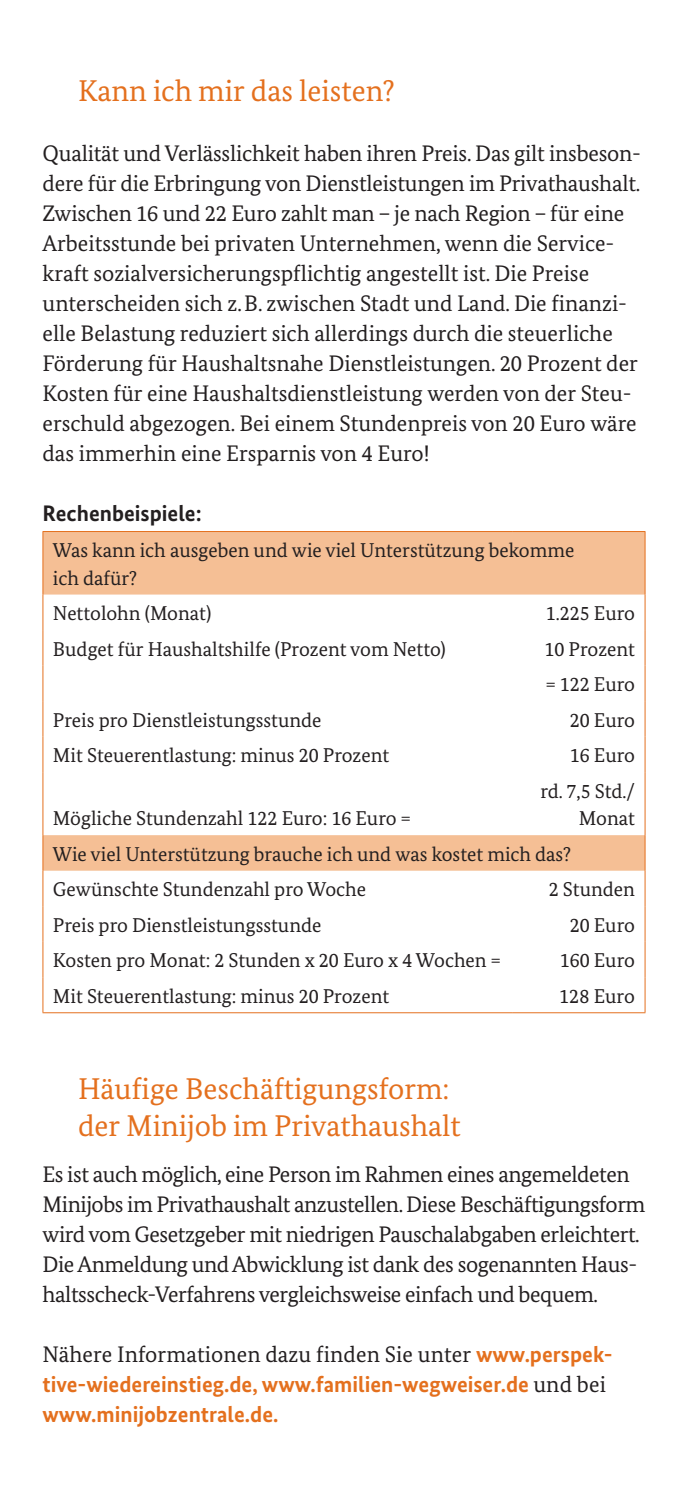
<style>
.page{position:relative;width:688px;height:1489px;background:#fff}
.page>*{position:absolute;margin:0;border:0;box-sizing:border-box;transform-origin:0 0}
.t1{font:30px/37.5px "Bundes Serif";color:#e4701e}
.t2{font:22.5px/30px "Bundes Serif";letter-spacing:-.01em;color:#231f20}
.t3{font:700 22.5px/30px "Bundes Sans";color:#e4701e}
.t4{font:700 22.5px "Bundes Sans";color:#231f20}
.t5{font:20px/35.5px "Bundes Serif";color:#231f20}
.s1{font-family:"Bundes Serif";font-weight:400;color:#231f20}
</style>
<div class="page">
<svg style="left:43px;top:532px;width:601px;height:338px"></svg>
<hr style="left:43px;top:531px;width:469px;height:1px;background:#e4701e">
<hr style="left:42px;top:532px;width:1px;height:62px;background:#e4701e">
<hr style="left:512px;top:531px;width:133px;height:1px;background:#e4701e">
<hr style="left:644px;top:532px;width:1px;height:62px;background:#e4701e">
<hr style="left:42px;top:594px;width:1px;height:36px;background:#e4701e">
<hr style="left:644px;top:594px;width:1px;height:36px;background:#e4701e">
<hr style="left:42px;top:630px;width:1px;height:35px;background:#e4701e">
<hr style="left:644px;top:630px;width:1px;height:35px;background:#e4701e">
<hr style="left:42px;top:665px;width:1px;height:36px;background:#e4701e">
<hr style="left:644px;top:665px;width:1px;height:36px;background:#e4701e">
<hr style="left:42px;top:701px;width:1px;height:35px;background:#e4701e">
<hr style="left:644px;top:701px;width:1px;height:35px;background:#e4701e">
<hr style="left:42px;top:736px;width:1px;height:36px;background:#e4701e">
<hr style="left:644px;top:736px;width:1px;height:36px;background:#e4701e">
<hr style="left:42px;top:772px;width:1px;height:63px;background:#e4701e">
<hr style="left:644px;top:772px;width:1px;height:63px;background:#e4701e">
<hr style="left:42px;top:835px;width:1px;height:35px;background:#e4701e">
<hr style="left:644px;top:835px;width:1px;height:35px;background:#e4701e">
<hr style="left:42px;top:870px;width:1px;height:36px;background:#e4701e">
<hr style="left:644px;top:870px;width:1px;height:36px;background:#e4701e">
<hr style="left:42px;top:906px;width:1px;height:35px;background:#e4701e">
<hr style="left:644px;top:906px;width:1px;height:35px;background:#e4701e">
<hr style="left:42px;top:941px;width:1px;height:36px;background:#e4701e">
<hr style="left:644px;top:941px;width:1px;height:36px;background:#e4701e">
<hr style="left:42px;top:977px;width:1px;height:35px;background:#e4701e">
<hr style="left:644px;top:977px;width:1px;height:35px;background:#e4701e">
<hr style="left:43px;top:1012px;width:469px;height:1px;background:#e4701e">
<hr style="left:512px;top:1012px;width:133px;height:1px;background:#e4701e">
<h1 class="t1" style="left:78px;top:72px;width:318px">Kann ich mir das leisten?</h1>
<p class="t2" style="left:43px;top:138px;width:600px">Qualität und Verlässlichkeit haben ihren Preis. Das gilt insbeson&shy;dere für die Erbringung von Dienstleistungen im Privathaushalt.<br>Zwischen 16 und 22 Euro zahlt man – je nach Region – für eine Arbeitsstunde bei privaten Unternehmen, wenn die Service&shy;kraft sozialversicherungspflichtig angestellt ist. Die Preise unterscheiden sich z. B. zwischen Stadt und Land. Die finanzi&shy;elle Belastung reduziert sich allerdings durch die steuerliche Förderung für Haushaltsnahe Dienstleistungen. 20 Prozent der Kosten für eine Haushaltsdienstleistung werden von der Steu&shy;erschuld abgezogen. Bei einem Stundenpreis von 20 Euro wäre das immerhin eine Ersparnis von 4 Euro!</p>
<h2 class="t4" style="left:43px;top:499px;width:160px">Rechenbeispiele:</h2>
<p class="t5" style="left:53px;top:536px;width:522px;line-height:27.5px">Was kann ich ausgeben und wie viel Unterstützung bekomme ich dafür?</p>
<p class="t5" style="left:53px;top:595px;width:160px">Nettolohn (Monat)</p>
<p class="t5" style="left:545px;top:595px;width:91px">1.225 Euro</p>
<p class="t5" style="left:53px;top:630px;width:394px">Budget für Haushaltshilfe (Prozent vom Netto)</p>
<p class="t5" style="left:544px;top:630px;width:92px">10 Prozent = 122 Euro</p>
<p class="t5" style="left:53px;top:701px;width:270px">Preis pro Dienstleistungsstunde</p>
<p class="t5" style="left:569px;top:701px;width:67px">20 Euro</p>
<p class="t5" style="left:53px;top:737px;width:338px">Mit Steuerentlastung: minus 20 Prozent</p>
<p class="t5" style="left:540px;top:737px;width:96px;text-align:right">16 Euro<br>rd. 7,5 Std./</p>
<p class="t5" style="left:53px;top:800px;width:359px">Mögliche Stundenzahl 122 Euro: 16 Euro =</p>
<p class="t5" style="left:578px;top:800px;width:58px">Monat</p>
<p class="t5" style="left:53px;top:835px;width:519px">Wie viel Unterstützung brauche ich und was kostet mich das?<br>Gewünschte Stundenzahl pro Woche</p>
<p class="t5" style="left:548px;top:871px;width:88px">2 Stunden</p>
<p class="t5" style="left:53px;top:906px;width:270px">Preis pro Dienstleistungsstunde</p>
<p class="t5" style="left:569px;top:906px;width:67px">20 Euro</p>
<p class="t5" style="left:53px;top:942px;width:449px">Kosten pro Monat: 2 Stunden x 20 Euro x 4 Wochen =</p>
<p class="t5" style="left:559px;top:942px;width:77px">160 Euro</p>
<p class="t5" style="left:53px;top:977px;width:338px">Mit Steuerentlastung: minus 20 Prozent</p>
<p class="t5" style="left:559px;top:977px;width:77px">128 Euro</p>
<h1 class="t1" style="left:78px;top:1069px;width:384px">Häufige Beschäftigungsform: der Minijob im Privathaushalt</h1>
<p class="t2" style="left:43px;top:1158px;width:604px">Es ist auch möglich, eine Person im Rahmen eines angemeldeten Minijobs im Privathaushalt anzustellen. Diese Beschäftigungsform wird vom Gesetzgeber mit niedrigen Pauschalabgaben erleichtert.<br>Die Anmeldung und Abwicklung ist dank des sogenannten Haus&shy;haltsscheck-Verfahrens vergleichsweise einfach und bequem.</p>
<p class="t3" style="left:43px;top:1338px;width:571px"><span class="s1">Nähere Informationen dazu finden Sie unter</span> www.perspek&shy;tive-wiedereinstieg.de, www.familien-wegweiser.de <span class="s1">und bei </span>www.minijobzentrale.de.</p>
</div>
